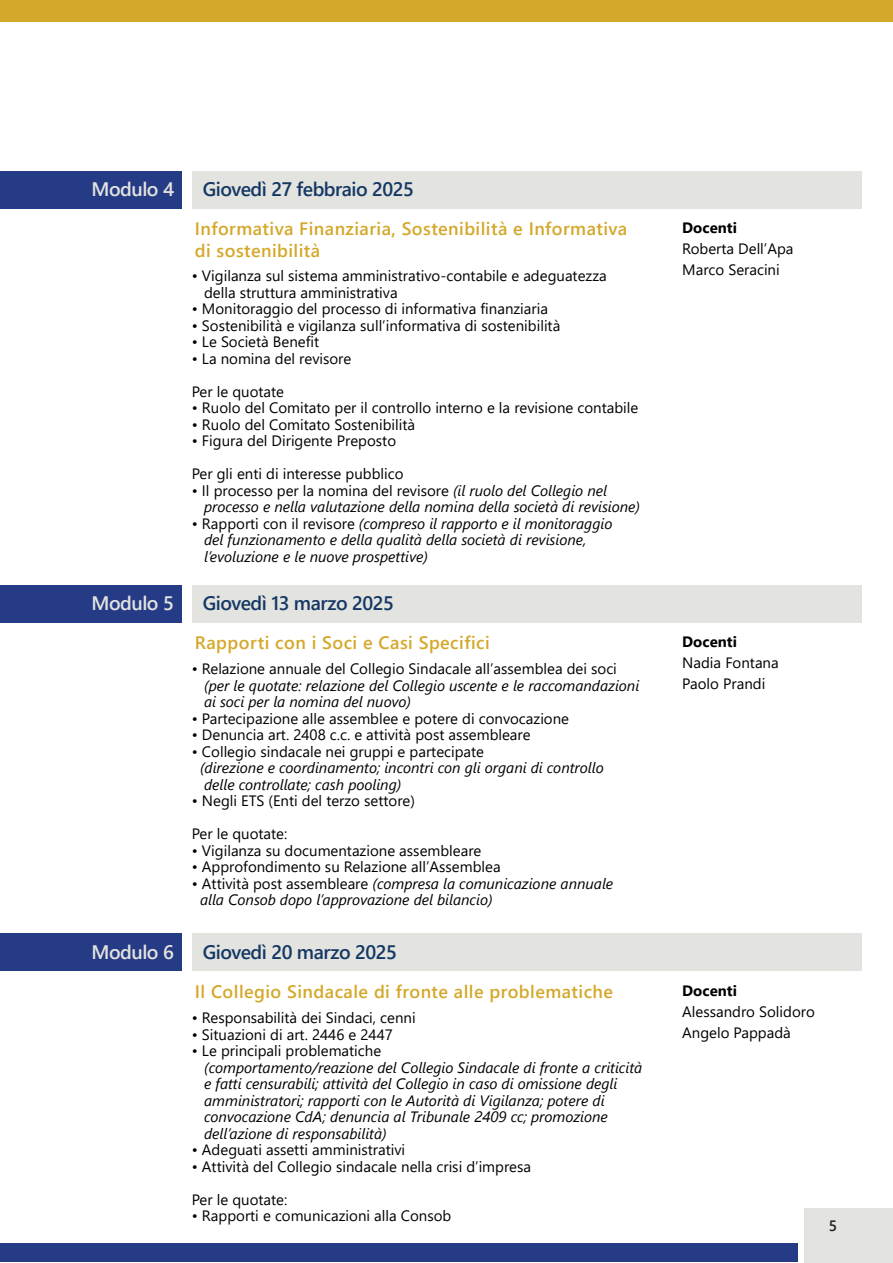
<style>
.page{position:relative;width:893px;height:1263px;background:#fff}
.page>*{position:absolute;margin:0;border:0;box-sizing:border-box;transform-origin:0 0}
.t1{font:600 19.5px "Segoe UI";letter-spacing:-.025em;color:#143864}
.t2{font:600 19.5px "Segoe UI";letter-spacing:-.025em;color:#e3e3e0}
.t3{font:600 18px/21.6px "Segoe UI";letter-spacing:.025em;color:#d4a82a}
.t4{font:15px/21px "Segoe UI";color:#000001}
.t5{font:italic 15px/16.5px "Segoe UI";color:#000001}
.t6{font:700 15px "Segoe UI";color:#000001}
.t7{font:600 15px "Segoe UI";color:#231f20}
.s1{font-style:normal}
</style>
<div class="page">
<div style="left:0;top:0;width:893px;height:22px;background:#d4a82a"></div>
<div style="left:0;top:1243px;width:798px;height:19px;background:#263b85"></div>
<div style="left:0;top:171px;width:182px;height:37px;background:#263b85"></div>
<div style="left:192px;top:171px;width:670px;height:37px;background:#e3e3e0"></div>
<div style="left:0;top:585px;width:182px;height:37px;background:#263b85"></div>
<div style="left:192px;top:585px;width:670px;height:37px;background:#e3e3e0"></div>
<div style="left:0;top:934px;width:182px;height:37px;background:#263b85"></div>
<div style="left:192px;top:934px;width:670px;height:37px;background:#e3e3e0"></div>
<div style="left:805px;top:1208px;width:88px;height:55px;background:#e3e3e0"></div>
<h1 class="t2" style="left:92px;top:171px;width:84px">Modulo 4</h1>
<h1 class="t1" style="left:203px;top:171px;width:213px">Giovedì 27 febbraio 2025</h1>
<p class="t3" style="left:195px;top:217px;width:434px">Informativa Finanziaria, Sostenibilità e Informativa di sostenibilità</p>
<p class="t4" style="left:204px;top:266px;width:404px;line-height:16.5px;text-indent:-12px">• Vigilanza sul sistema amministrativo-contabile e adeguatezza della struttura amministrativa</p>
<p class="t4" style="left:192px;top:297px;width:358px">• Monitoraggio del processo di informativa finanziaria</p>
<p class="t4" style="left:192px;top:314px;width:370px">• Sostenibilità e vigilanza sull’informativa di sostenibilità</p>
<p class="t4" style="left:192px;top:330px;width:129px">• Le Società Benefit</p>
<p class="t4" style="left:192px;top:347px;width:161px">• La nomina del revisore</p>
<p class="t4" style="left:192px;top:380px;width:94px">Per le quotate</p>
<p class="t4" style="left:192px;top:396px;width:448px">• Ruolo del Comitato per il controllo interno e la revisione contabile</p>
<p class="t4" style="left:192px;top:413px;width:225px">• Ruolo del Comitato Sostenibilità</p>
<p class="t4" style="left:192px;top:429px;width:206px">• Figura del Dirigente Preposto</p>
<p class="t4" style="left:192px;top:462px;width:213px">Per gli enti di interesse pubblico</p>
<p class="t5" style="left:204px;top:480px;width:437px;text-indent:-12px"><span class="s1">• Il processo per la nomina del revisore</span> (il ruolo del Collegio nel processo e nella valutazione della nomina della società di revisione)</p>
<p class="t5" style="left:204px;top:513px;width:410px;text-indent:-12px"><span class="s1">• Rapporti con il revisore</span> (compreso il rapporto e il monitoraggio del funzionamento e della qualità della società di revisione, l’evoluzione e le nuove prospettive)</p>
<h1 class="t2" style="left:92px;top:585px;width:84px">Modulo 5</h1>
<h1 class="t1" style="left:203px;top:585px;width:193px">Giovedì 13 marzo 2025</h1>
<p class="t3" style="left:195px;top:630px;width:297px">Rapporti con i Soci e Casi Specifici</p>
<p class="t4" style="left:192px;top:657px;width:427px">• Relazione annuale del Collegio Sindacale all’assemblea dei soci</p>
<p class="t5" style="left:204px;top:675px;width:437px">(per le quotate: relazione del Collegio uscente e le raccomandazioni ai soci per la nomina del nuovo)</p>
<p class="t4" style="left:192px;top:706px;width:379px">• Partecipazione alle assemblee e potere di convocazione</p>
<p class="t4" style="left:192px;top:723px;width:340px">• Denuncia art. 2408 c.c. e attività post assembleare</p>
<p class="t4" style="left:192px;top:739px;width:294px">• Collegio sindacale nei gruppi e partecipate</p>
<p class="t5" style="left:200px;top:757px;width:405px">(direzione e coordinamento; incontri con gli organi di controllo delle controllate; cash pooling)</p>
<p class="t4" style="left:192px;top:789px;width:225px">• Negli ETS (Enti del terzo settore)</p>
<p class="t4" style="left:192px;top:822px;width:97px">Per le quotate:</p>
<p class="t4" style="left:192px;top:838px;width:291px">• Vigilanza su documentazione assembleare</p>
<p class="t4" style="left:192px;top:855px;width:310px">• Approfondimento su Relazione all’Assemblea</p>
<p class="t5" style="left:200px;top:873px;width:415px;text-indent:-8px"><span class="s1">• Attività post assembleare</span> (compresa la comunicazione annuale alla Consob dopo l’approvazione del bilancio)</p>
<h1 class="t2" style="left:92px;top:933px;width:84px">Modulo 6</h1>
<h1 class="t1" style="left:203px;top:934px;width:196px">Giovedì 20 marzo 2025</h1>
<p class="t3" style="left:195px;top:979px;width:420px">Il Collegio Sindacale di fronte alle problematiche</p>
<p class="t4" style="left:192px;top:1006px;width:225px">• Responsabilità dei Sindaci, cenni</p>
<p class="t4" style="left:192px;top:1022px;width:203px">• Situazioni di art. 2446 e 2447</p>
<p class="t4" style="left:192px;top:1039px;width:191px">• Le principali problematiche</p>
<p class="t5" style="left:204px;top:1056px;width:440px">(comportamento/reazione del Collegio Sindacale di fronte a criticità e fatti censurabili; attività del Collegio in caso di omissione degli amministratori; rapporti con le Autorità di Vigilanza; potere di convocazione CdA; denuncia al Tribunale 2409 cc; promozione dell’azione di responsabilità)</p>
<p class="t4" style="left:192px;top:1138px;width:215px">• Adeguati assetti amministrativi</p>
<p class="t4" style="left:192px;top:1148px;width:341px;line-height:33px">• Attività del Collegio sindacale nella crisi d’impresa<br>Per le quotate:</p>
<p class="t4" style="left:192px;top:1204px;width:261px">• Rapporti e comunicazioni alla Consob</p>
<p class="t6" style="left:682px;top:213px;width:56px">Docenti</p>
<p class="t4" style="left:682px;top:237px;width:113px">Roberta Dell’Apa<br>Marco Seracini</p>
<p class="t6" style="left:682px;top:627px;width:56px">Docenti</p>
<p class="t4" style="left:682px;top:651px;width:98px">Nadia Fontana<br>Paolo Prandi</p>
<p class="t6" style="left:682px;top:976px;width:56px">Docenti</p>
<p class="t4" style="left:682px;top:999px;width:134px">Alessandro Solidoro<br>Angelo Pappadà</p>
<p class="t7" style="left:829px;top:1212px;width:10px">5</p>
</div>
